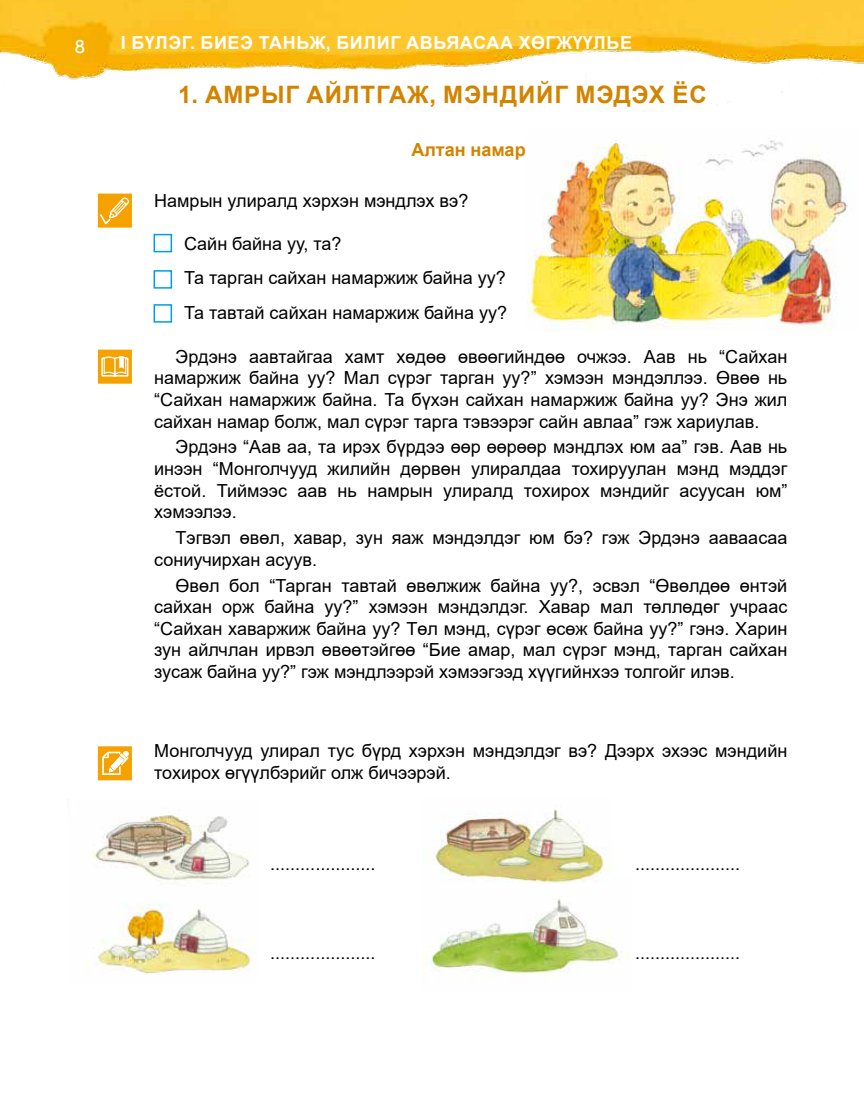
<style>
.page{position:relative;width:864px;height:1106px;background:#fff}
.page>*{position:absolute;margin:0;border:0;box-sizing:border-box;transform-origin:0 0}
.t1{font:700 24px "Arial";letter-spacing:.035em;color:#d28400}
.t2{font:18px/21.6px "Arial";color:#000}
.t3{font:700 18px "Arial";letter-spacing:.035em;color:#fff}
.t4{font:700 18px "Arial";color:#d28400}
.t5{font:18px "Mogul Comic Sans";color:#fff}
</style>
<div class="page">
<img style="left:0;top:0;width:863px;height:103px">
<img style="left:527px;top:138px;width:321px;height:192px">
<svg style="left:98px;top:194px;width:34px;height:34px"></svg>
<svg style="left:98px;top:350px;width:34px;height:34px"></svg>
<svg style="left:98px;top:746px;width:34px;height:34px"></svg>
<img style="left:423px;top:898px;width:204px;height:81px">
<img style="left:85px;top:810px;width:171px;height:164px">
<img style="left:423px;top:809px;width:188px;height:74px">
<div style="left:153px;top:234px;width:19px;height:18px;border:2px solid #009ee0"></div>
<div style="left:153px;top:270px;width:19px;height:19px;border:2px solid #009ee0"></div>
<div style="left:153px;top:304px;width:19px;height:19px;border:2px solid #009ee0"></div>
<p class="t5" style="left:75px;top:34px;width:12px">8</p>
<p class="t3" style="left:121px;top:30px;width:464px">I БҮЛЭГ. Биеэ таньж, билиг авьяасаа хөгжүүл</p>
<p class="t3" style="left:606px;top:30px;width:27px">ье</p>
<h1 class="t1" style="left:178px;top:77px;width:530px">1. Амрыг айлтгаж, мэндийг мэдэх ёс</h1>
<p class="t4" style="left:411px;top:137px;width:116px">Алтан намар</p>
<p class="t2" style="left:154px;top:189px;width:315px">Намрын улиралд хэрхэн мэндлэх вэ?</p>
<p class="t2" style="left:184px;top:226px;width:324px;line-height:34.3px">Сайн байна уу, та?<br>Та тарган сайхан намаржиж байна уу?<br>Та тавтай сайхан намаржиж байна уу?</p>
<p class="t2" style="left:154px;top:345px;width:634px;text-align:justify;text-indent:21px">Эрдэнэ аавтайгаа хамт хөдөө өвөөгийндөө очжээ. Аав нь “Сайхан намаржиж байна уу? Мал сүрэг тарган уу?” хэмээн мэндэллээ. Өвөө нь “Сайхан намаржиж байна. Та бүхэн сайхан намаржиж байна уу? Энэ жил сайхан намар болж, мал сүрэг тарга тэвээрэг сайн авлаа” гэж хариулав.</p>
<p class="t2" style="left:154px;top:436px;width:634px;text-align:justify;text-indent:21px">Эрдэнэ “Аав аа, та ирэх бүрдээ өөр өөрөөр мэндлэх юм аа” гэв. Аав нь инээн “Монголчууд жилийн дөрвөн улиралдаа тохируулан мэнд мэддэг ёстой. Тиймээс аав нь намрын улиралд тохирох мэндийг асуусан юм” хэмээлээ.</p>
<p class="t2" style="left:154px;top:527px;width:634px;text-indent:21px">Тэгвэл өвөл, хавар, зун яаж мэндэлдэг юм бэ? гэж Эрдэнэ ааваасаа сониучирхан асуув.</p>
<p class="t2" style="left:154px;top:574px;width:634px;text-align:justify;text-indent:21px">Өвөл бол “Тарган тавтай өвөлжиж байна уу?, эсвэл “Өвөлдөө өнтэй сайхан орж байна уу?” хэмээн мэндэлдэг. Хавар мал төллөдөг учраас “Сайхан хаваржиж байна уу? Төл мэнд, сүрэг өсөж байна уу?” гэнэ. Харин зун айлчлан ирвэл өвөөтэйгөө “Бие амар, мал сүрэг мэнд, тарган сайхан зусаж байна уу?” гэж мэндлээрэй хэмээгээд хүүгийнхээ толгойг илэв.</p>
<p class="t2" style="left:154px;top:740px;width:634px">Монголчууд улирал тус бүрд хэрхэн мэндэлдэг вэ? Дээрх эхээс мэндийн тохирох өгүүлбэрийг олж бичээрэй.</p>
<p class="t2" style="left:270px;top:852px;width:107px">.....................</p>
<p class="t2" style="left:634px;top:852px;width:107px">.....................</p>
<p class="t2" style="left:270px;top:941px;width:107px">.....................</p>
<p class="t2" style="left:634px;top:941px;width:107px">.....................</p>
</div>
